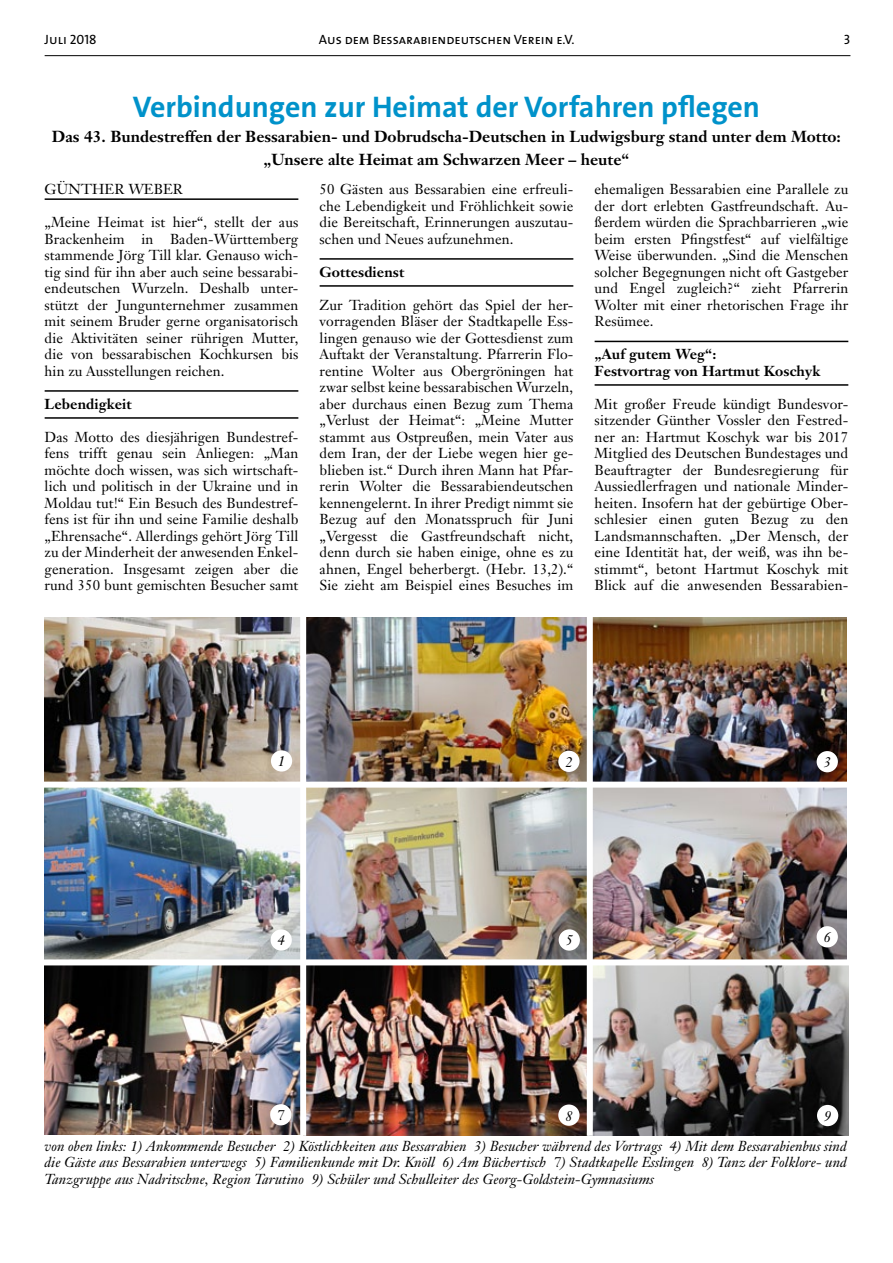
<style>
.page{position:relative;width:893px;height:1263px;background:#fff}
.page>*{position:absolute;margin:0;border:0;box-sizing:border-box;transform-origin:0 0}
.t1{font:700 30px "The Sans B7";color:#0092ca}
.t2{font:700 15.75px/22.5px "Janson Text";color:#000;text-align:center}
.t3{font:14.25px/16.5px "Janson Text";letter-spacing:.005em;color:#000;text-align:justify}
.t4{font:italic 14.25px/16.5px "Janson Text";letter-spacing:.005em;color:#000;text-align:justify}
.t5{font:700 14.25px/16.5px "Janson Text";letter-spacing:.005em;color:#000}
.t6{font:13.5px "The Sans Caps";color:#000}
</style>
<div class="page">
<hr style="left:45px;top:55px;width:805px;height:1px;background:#000">
<hr style="left:45px;top:198px;width:253px;height:2px;background:#000">
<hr style="left:45px;top:390px;width:253px;height:2px;background:#000">
<hr style="left:45px;top:417px;width:253px;height:2px;background:#000">
<hr style="left:320px;top:258px;width:253px;height:2px;background:#000">
<hr style="left:320px;top:285px;width:253px;height:2px;background:#000">
<hr style="left:595px;top:341px;width:253px;height:1px;background:#000">
<hr style="left:595px;top:384px;width:253px;height:2px;background:#000">
<img style="left:45px;top:617px;width:542px;height:518px">
<img style="left:593px;top:617px;width:254px;height:342px">
<img style="left:593px;top:965px;width:255px;height:171px">
<div style="left:17px;top:782px;width:876px;height:6px;background:#fff"></div>
<div style="left:17px;top:959px;width:876px;height:6px;background:#fff"></div>
<div style="left:300px;top:607px;width:6px;height:529px;background:#fff"></div>
<div style="left:271px;top:750px;width:21px;height:21px;background:#fff;border-radius:50%"></div>
<div style="left:558px;top:751px;width:21px;height:21px;background:#fff;border-radius:50%"></div>
<div style="left:817px;top:751px;width:21px;height:21px;background:#fff;border-radius:50%"></div>
<div style="left:271px;top:929px;width:21px;height:22px;background:#fff;border-radius:50%"></div>
<div style="left:559px;top:929px;width:21px;height:22px;background:#fff;border-radius:50%"></div>
<div style="left:817px;top:926px;width:21px;height:21px;background:#fff;border-radius:50%"></div>
<div style="left:270px;top:1104px;width:21px;height:21px;background:#fff;border-radius:50%"></div>
<div style="left:558px;top:1104px;width:21px;height:22px;background:#fff;border-radius:50%"></div>
<div style="left:817px;top:1105px;width:21px;height:21px;background:#fff;border-radius:50%"></div>
<p class="t6" style="left:45px;top:28px;width:53px">Juli 2018</p>
<p class="t6" style="left:319px;top:28px;width:257px">Aus dem Bessarabiendeutschen Verein e.V.</p>
<p class="t6" style="left:844px;top:28px;width:8px">3</p>
<h1 class="t1" style="left:133px;top:91px;width:629px">Verbindungen zur Heimat der Vorfahren pflegen</h1>
<p class="t2" style="left:52px;top:126px;width:790px">Das 43. Bundestreffen der Bessarabien- und Dobrudscha-Deutschen in Ludwigsburg stand unter dem Motto: „Unsere alte Heimat am Schwarzen Meer – heute“</p>
<p class="t3" style="left:45px;top:181px;width:37px">Günther</p>
<p class="t3" style="left:128px;top:181px;width:27px">Weber</p>
<p class="t3" style="left:45px;top:214px;width:255px">„Meine Heimat ist hier“, stellt der aus Brackenheim in Baden-Württemberg stammende Jörg Till klar. Genauso wich&shy;tig sind für ihn aber auch seine bessarabi&shy;endeutschen Wurzeln. Deshalb unter&shy;stützt der Jungunternehmer zusammen mit seinem Bruder gerne organisatorisch die Aktivitäten seiner rührigen Mutter, die von bessarabischen Kochkursen bis hin zu Ausstellungen reichen.</p>
<p class="t5" style="left:45px;top:395px;width:89px">Lebendigkeit</p>
<p class="t3" style="left:45px;top:428px;width:255px">Das Motto des diesjährigen Bundestref&shy;fens trifft genau sein Anliegen: „Man möchte doch wissen, was sich wirtschaft&shy;lich und politisch in der Ukraine und in Moldau tut!“ Ein Besuch des Bundestref&shy;fens ist für ihn und seine Familie deshalb „Ehrensache“. Allerdings gehört Jörg Till zu der Minderheit der anwesenden Enkel&shy;generation. Insgesamt zeigen aber die rund 350 bunt gemischten Besucher samt</p>
<p class="t3" style="left:320px;top:181px;width:255px">50 Gästen aus Bessarabien eine erfreuli&shy;che Lebendigkeit und Fröhlichkeit sowie die Bereitschaft, Erinnerungen auszutau&shy;schen und Neues aufzunehmen.</p>
<p class="t5" style="left:320px;top:263px;width:86px">Gottesdienst</p>
<p class="t3" style="left:320px;top:296px;width:255px;text-align:left">Zur Tradition gehört das Spiel der her&shy;vorragenden Bläser der Stadtkapelle Ess&shy;lingen genauso wie der Gottesdienst zum Auftakt der Veranstaltung. Pfarrerin Flo&shy;rentine Wolter aus Obergröningen hat zwar selbst keine bessarabischen Wurzeln, aber durchaus einen Bezug zum Thema „Verlust der Heimat“: „Meine Mutter stammt aus Ostpreußen, mein Vater aus dem Iran, der der Liebe wegen hier ge&shy;blieben ist.“ Durch ihren Mann hat Pfar&shy;rerin Wolter die Bessarabiendeutschen kennengelernt. In ihrer Predigt nimmt sie Bezug auf den Monatsspruch für Juni „Vergesst die Gastfreundschaft nicht, denn durch sie haben einige, ohne es zu ahnen, Engel beherbergt. (Hebr. 13,2).“ Sie zieht am Beispiel eines Besuches im</p>
<p class="t3" style="left:595px;top:181px;width:255px">ehemaligen Bessarabien eine Parallele zu der dort erlebten Gastfreundschaft. Au&shy;ßerdem würden die Sprachbarrieren „wie beim ersten Pfingstfest“ auf vielfältige Weise überwunden. „Sind die Menschen solcher Begegnungen nicht oft Gastgeber und Engel zugleich?“ zieht Pfarrerin Wolter mit einer rhetorischen Frage ihr Resümee.</p>
<p class="t5" style="left:595px;top:346px;width:227px">„Auf gutem Weg“:<br>Festvortrag von Hartmut Koschyk</p>
<p class="t3" style="left:595px;top:395px;width:255px">Mit großer Freude kündigt Bundesvor&shy;sitzender Günther Vossler den Festred&shy;ner an: Hartmut Koschyk war bis 2017<br>Mitglied des Deutschen Bundestages und Beauftragter der Bundesregierung für Aussiedlerfragen und nationale Minder&shy;heiten. Insofern hat der gebürtige Ober&shy;schlesier einen guten Bezug zu den Landsmannschaften. „Der Mensch, der eine Identität hat, der weiß, was ihn be&shy;stimmt“, betont Hartmut Koschyk mit Blick auf die anwesenden Bessarabien-</p>
<p class="t4" style="left:278px;top:753px;width:9px">1</p>
<p class="t4" style="left:565px;top:754px;width:9px">2</p>
<p class="t4" style="left:823px;top:754px;width:9px">3</p>
<p class="t4" style="left:277px;top:932px;width:9px">4</p>
<p class="t4" style="left:565px;top:932px;width:9px">5</p>
<p class="t4" style="left:823px;top:929px;width:9px">6</p>
<p class="t4" style="left:277px;top:1107px;width:9px">7</p>
<p class="t4" style="left:565px;top:1107px;width:9px">8</p>
<p class="t4" style="left:824px;top:1108px;width:9px">9</p>
<p class="t4" style="left:45px;top:1138px;width:804px">von oben links: 1) Ankommende Besucher 2) Köstlichkeiten aus Bessarabien 3) Besucher während des Vortrags 4) Mit dem Bessarabienbus sind die Gäste aus Bessarabien unterwegs 5) Familienkunde mit Dr. Knöll 6) Am Büchertisch 7) Stadtkapelle Esslingen 8) Tanz der Folklore- und Tanzgruppe aus Nadritschne, Region Tarutino 9) Schüler und Schulleiter des Georg-Goldstein-Gymnasiums</p>
</div>
